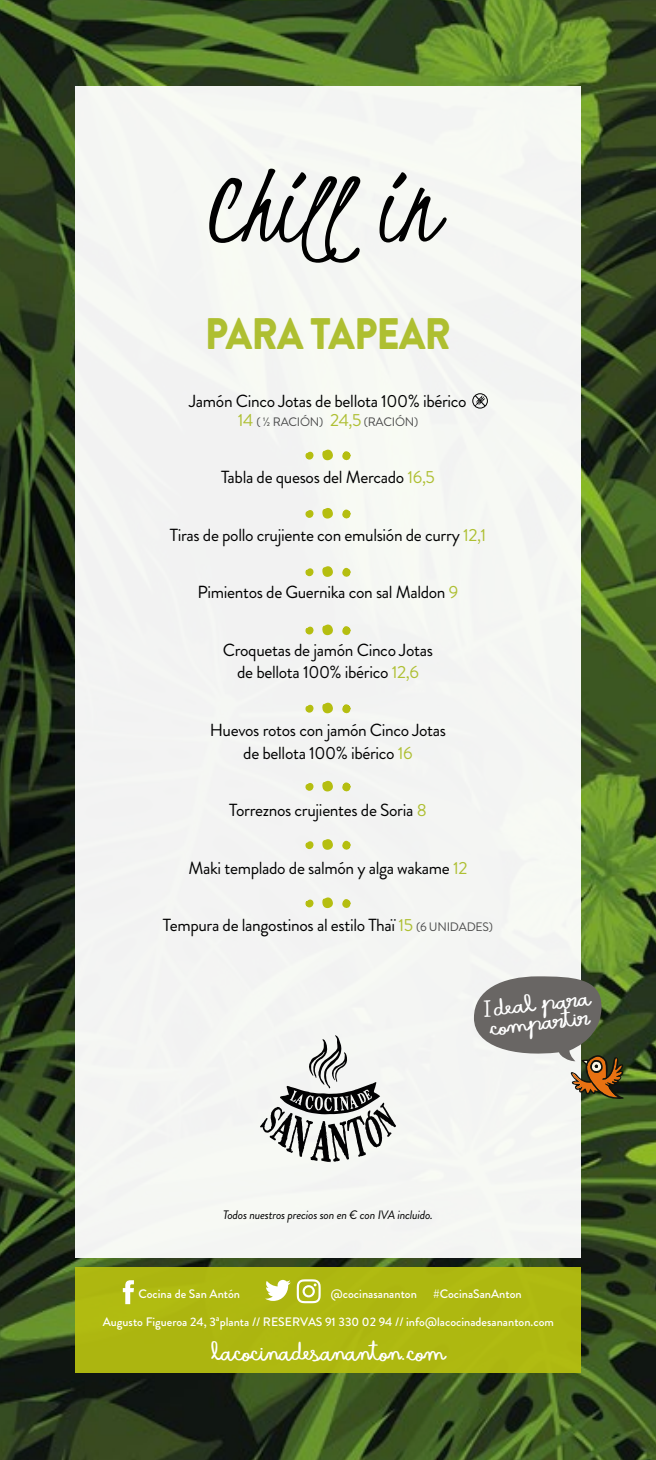
<style>
.page{position:relative;width:656px;height:1460px;background:#fff}
.page>*{position:absolute;margin:0;border:0;box-sizing:border-box;transform-origin:0 0}
.t1{font:113.75px "Kristi";color:#000}
.t2{font:900 44.1px "Brandon Grotesque";letter-spacing:-.02em;color:#aebf31;scale:.9 1}
.t3{font:26.78px "La Cocina De San Anton";color:#fff}
.t4{font:25.03px/18.7px "La Cocina De San Anton";color:#fff;scale:1.09 1}
.t5{font:17.5px/22.8px "Brandon Grotesque";letter-spacing:-.02em;color:#000;text-align:center}
.t6{font:500 12.25px "Brandon Grotesque";color:#fff}
.t7{font:italic 12.25px "Brandon Grotesque";letter-spacing:-.02em;color:#000}
.t8{font:12.25px "Brandon Grotesque";letter-spacing:-.02em;color:#4a4a4a}
.s1{font-size:17.5px;color:#aebf32}
.s2{color:#aebf32}
.s3{font-size:12.25px;color:#4a4a4a}
</style>
<div class="page">
<img style="left:0;top:0;width:656px;height:1460px">
<div style="left:75px;top:87px;width:506px;height:1170px;background:#f4f5f3"></div>
<div style="left:75px;top:1267px;width:506px;height:106px;background:#aeb810"></div>
<svg style="left:474px;top:976px;width:151px;height:123px"></svg>
<svg style="left:123px;top:1280px;width:11px;height:24px"></svg>
<svg style="left:265px;top:1280px;width:26px;height:21px"></svg>
<svg style="left:297px;top:1279px;width:24px;height:24px"></svg>
<svg style="left:260px;top:1035px;width:136px;height:127px"></svg>
<svg style="left:322px;top:449px;width:11px;height:12px"></svg>
<svg style="left:342px;top:451px;width:9px;height:10px"></svg>
<svg style="left:305px;top:451px;width:9px;height:9px"></svg>
<svg style="left:322px;top:508px;width:11px;height:11px"></svg>
<svg style="left:342px;top:509px;width:9px;height:10px"></svg>
<svg style="left:305px;top:510px;width:9px;height:8px"></svg>
<svg style="left:322px;top:566px;width:11px;height:11px"></svg>
<svg style="left:342px;top:568px;width:9px;height:9px"></svg>
<svg style="left:305px;top:568px;width:9px;height:8px"></svg>
<svg style="left:322px;top:624px;width:11px;height:11px"></svg>
<svg style="left:342px;top:626px;width:9px;height:10px"></svg>
<svg style="left:305px;top:626px;width:9px;height:8px"></svg>
<svg style="left:322px;top:702px;width:11px;height:12px"></svg>
<svg style="left:342px;top:704px;width:9px;height:10px"></svg>
<svg style="left:305px;top:704px;width:9px;height:8px"></svg>
<svg style="left:322px;top:780px;width:11px;height:12px"></svg>
<svg style="left:342px;top:782px;width:9px;height:10px"></svg>
<svg style="left:305px;top:783px;width:9px;height:8px"></svg>
<svg style="left:322px;top:839px;width:11px;height:11px"></svg>
<svg style="left:342px;top:840px;width:9px;height:10px"></svg>
<svg style="left:305px;top:841px;width:9px;height:8px"></svg>
<svg style="left:322px;top:897px;width:11px;height:11px"></svg>
<svg style="left:342px;top:899px;width:9px;height:9px"></svg>
<svg style="left:305px;top:899px;width:9px;height:8px"></svg>
<div style="left:472px;top:393px;width:16px;height:15px;border:1px solid #000;border-radius:50%"></div>
<svg style="left:474px;top:394px;width:13px;height:14px"></svg>
<h1 class="t1" style="left:203px;top:134px;width:235px">Chill in</h1>
<h2 class="t2" style="left:205px;top:302px;width:275px">PARA TAPEAR</h2>
<p class="t5" style="left:189px;top:389px;width:279px">Jamón Cinco Jotas de bellota 100% ibérico</p>
<p class="t8" style="left:238px;top:413px;width:182px"><span class="s1">14</span> ( ½ RACIÓN) <span class="s1">24,5</span> (RACIÓN)</p>
<p class="t5" style="left:221px;top:466px;width:215px">Tabla de quesos del Mercado <span class="s2">16,5</span></p>
<p class="t5" style="left:170px;top:523px;width:318px">Tiras de pollo crujiente con emulsión de curry <span class="s2">12,1</span></p>
<p class="t5" style="left:198px;top:581px;width:262px">Pimientos de Guernika con sal Maldon <span class="s2">9</span></p>
<p class="t5" style="left:223px;top:638px;width:212px">Croquetas de jamón Cinco Jotas de bellota 100% ibérico <span class="s2">12,6</span></p>
<p class="t5" style="left:210px;top:719px;width:238px">Huevos rotos con jamón Cinco Jotas de bellota 100% ibérico <span class="s2">16</span></p>
<p class="t5" style="left:229px;top:799px;width:199px">Torreznos crujientes de Soria <span class="s2">8</span></p>
<p class="t5" style="left:188px;top:856px;width:281px">Maki templado de salmón y alga wakame <span class="s2">12</span></p>
<p class="t5" style="left:163px;top:914px;width:332px">Tempura de langostinos al estilo Thaï <span class="s2">15</span> <span class="s3">(6 UNIDADES)</span></p>
<h3 class="t4" style="left:483px;top:1001px;width:99px;rotate:-6deg">Ideal para compartir</h3>
<p class="t7" style="left:223px;top:1206px;width:211px">Todos nuestros precios son en € con IVA incluido.</p>
<p class="t6" style="left:138px;top:1285px;width:103px">Cocina de San Antón</p>
<p class="t6" style="left:103px;top:1313px;width:453px">Augusto Figueroa 24, 3ªplanta // RESERVAS 91 330 02 94 // info@lacocinadesananton.com</p>
<p class="t6" style="left:331px;top:1285px;width:88px">@cocinasananton</p>
<p class="t6" style="left:433px;top:1285px;width:90px">#CocinaSanAnton</p>
<h3 class="t3" style="left:212px;top:1336px;width:235px">lacocinadesananton.com</h3>
</div>
